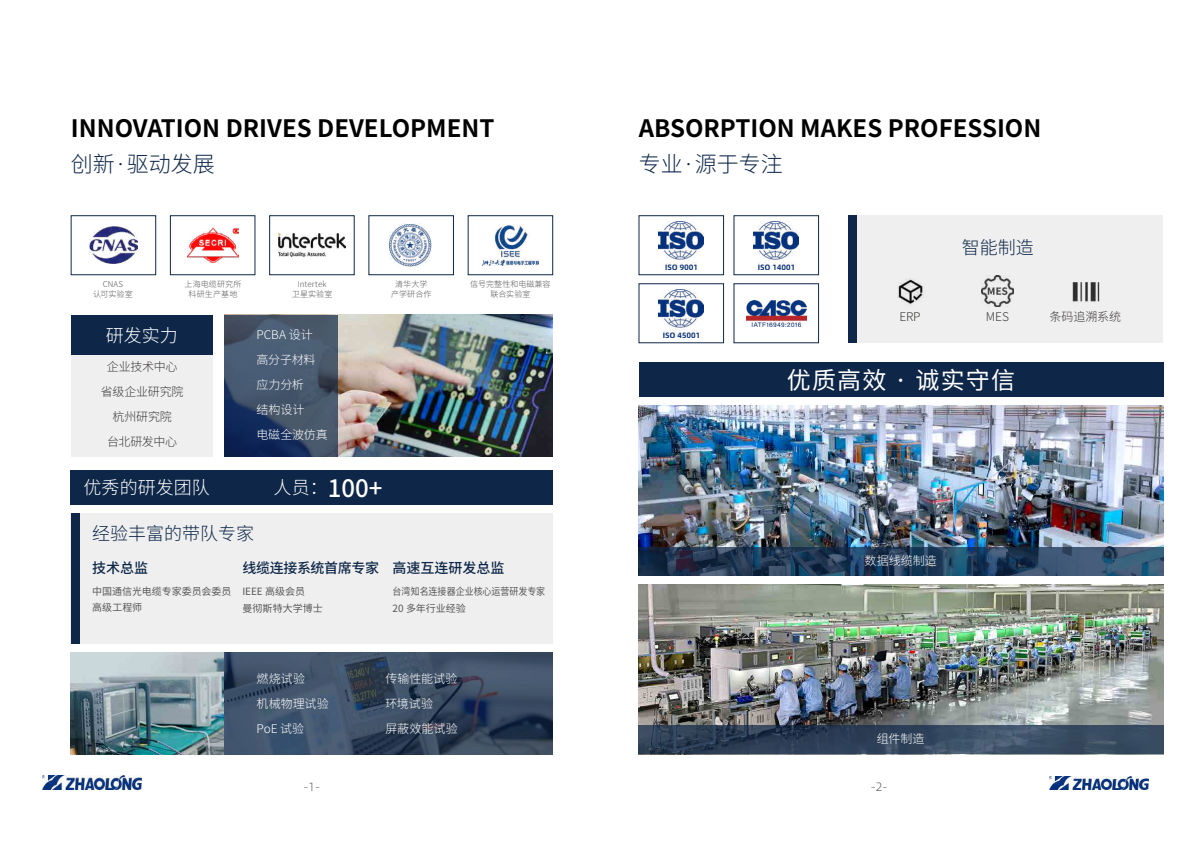
<style>
.page{position:relative;width:1191px;height:842px;background:#fff}
.page>*{position:absolute;margin:0;border:0;box-sizing:border-box;transform-origin:0 0}
.t1{font:700 24px "Source Han Sans CN";color:#000}
.t2{font:24px "Source Han Sans CN";letter-spacing:.05em;color:#fff}
.t3{font:500 24px "Source Han Sans CN";color:#fff}
.t4{font:300 22px "Source Han Sans CN";color:#0e2748}
.t5{font:300 18px "Source Han Sans CN";color:#0e2748}
.t6{font:300 18px "Source Han Sans CN";color:#fff}
.t7{font:500 14px "Source Han Sans CN";color:#0e2748}
.t8{font:500 14px "Source Han Sans CN";letter-spacing:-.025em;color:#0e2748}
.t9{font:300 12px/25px "Source Han Sans CN";color:#fff}
.t10{font:300 12px/25px "Source Han Sans CN";letter-spacing:-.015em;color:#3e3a39;text-align:center}
.t11{font:12px "Alibaba Pu Hui Ti L";color:#3e3a39}
.t12{font:10px/16px "Source Han Sans CN";color:#595757}
.t13{font:10px/17px "Source Han Sans CN";color:#595757;scale:.9 1}
.t14{font:300 8px/10px "Source Han Sans CN";letter-spacing:.01em;color:#595757;text-align:center}
.s1{font-weight:300;font-size:18px}
</style>
<div class="page">
<img style="left:43px;top:776px;width:99px;height:13px">
<img style="left:1049px;top:776px;width:99px;height:14px">
<img style="left:337px;top:315px;width:216px;height:141px">
<img style="left:89px;top:227px;width:49px;height:37px">
<div style="left:71px;top:215px;width:85px;height:60px;border:1px solid #0e2748"></div>
<img style="left:279px;top:234px;width:66px;height:23px">
<div style="left:269px;top:215px;width:85px;height:60px;border:1px solid #0e2748"></div>
<img style="left:187px;top:227px;width:51px;height:36px">
<div style="left:170px;top:215px;width:85px;height:60px;border:1px solid #0e2748"></div>
<img style="left:390px;top:224px;width:42px;height:42px">
<div style="left:369px;top:215px;width:85px;height:60px;border:1px solid #0e2748"></div>
<img style="left:482px;top:225px;width:56px;height:40px">
<div style="left:468px;top:215px;width:85px;height:60px;border:1px solid #0e2748"></div>
<div style="left:71px;top:513px;width:482px;height:130px;background:#efefef"></div>
<div style="left:71px;top:471px;width:482px;height:34px;background:#0e2748"></div>
<svg style="left:224px;top:315px;width:113px;height:141px;background:#3c4e68"></svg>
<div style="left:71px;top:315px;width:142px;height:141px;background:#efefef"></div>
<div style="left:71px;top:315px;width:142px;height:39px;background:#0e2748"></div>
<div style="left:71px;top:513px;width:8px;height:130px;background:#0e2748"></div>
<img style="left:71px;top:652px;width:153px;height:102px">
<svg style="left:224px;top:652px;width:329px;height:102px;background:#3a4b62"></svg>
<img style="left:638px;top:405px;width:525px;height:142px">
<img style="left:638px;top:584px;width:525px;height:142px">
<svg style="left:638px;top:726px;width:525px;height:28px;background:#33455c"></svg>
<svg style="left:638px;top:547px;width:525px;height:28px;background:#26405d"></svg>
<img style="left:658px;top:221px;width:46px;height:48px">
<div style="left:639px;top:215px;width:85px;height:60px;border:1px solid #0e2748"></div>
<img style="left:658px;top:289px;width:46px;height:48px">
<div style="left:639px;top:283px;width:85px;height:60px;border:1px solid #0e2748"></div>
<img style="left:753px;top:221px;width:46px;height:48px">
<div style="left:733px;top:215px;width:86px;height:60px;border:1px solid #0e2748"></div>
<img style="left:746px;top:300px;width:60px;height:26px">
<div style="left:733px;top:283px;width:86px;height:60px;border:1px solid #0e2748"></div>
<div style="left:848px;top:215px;width:315px;height:128px;background:#efefef"></div>
<div style="left:848px;top:215px;width:8px;height:128px;background:#0e2748"></div>
<img style="left:981px;top:276px;width:32px;height:31px">
<img style="left:1072px;top:282px;width:28px;height:20px">
<img style="left:897px;top:278px;width:27px;height:27px">
<div style="left:639px;top:363px;width:524px;height:34px;background:#0e2748"></div>
<h1 class="t1" style="left:71px;top:115px;width:425px">INNOVATION DRIVES DEVELOPMENT</h1>
<h2 class="t4" style="left:71px;top:151px;width:145px">创新·驱动发展</h2>
<p class="t14" style="left:93px;top:279px;width:41px">CNAS<br>认可实验室</p>
<p class="t14" style="left:292px;top:279px;width:42px">Intertek<br>卫星实验室</p>
<p class="t14" style="left:391px;top:279px;width:42px">清华大学产学研合作</p>
<p class="t14" style="left:470px;top:279px;width:82px">信号完整性和电磁兼容联合实验室</p>
<p class="t14" style="left:185px;top:279px;width:58px">上海电缆研究所科研生产基地</p>
<h3 class="t6" style="left:106px;top:325px;width:73px">研发实力</h3>
<p class="t10" style="left:101px;top:354px;width:84px">企业技术中心省级企业研究院杭州研究院<br>台北研发中心</p>
<p class="t9" style="left:256px;top:322px;width:73px">PCBA 设计高分子材料应力分析<br>结构设计<br>电磁全波仿真</p>
<h3 class="t6" style="left:84px;top:478px;width:128px">优秀的研发团队</h3>
<h1 class="t3" style="left:274px;top:474px;width:110px"><span class="s1">人员：</span>100+</h1>
<h3 class="t5" style="left:92px;top:523px;width:164px">经验丰富的带队专家</h3>
<p class="t7" style="left:92px;top:560px;width:58px">技术总监</p>
<p class="t12" style="left:92px;top:584px;width:141px">中国通信光电缆专家委员会委员高级工程师</p>
<p class="t8" style="left:242px;top:560px;width:138px">线缆连接系统首席专家</p>
<p class="t12" style="left:242px;top:583px;width:82px;line-height:17px">IEEE 高级会员<br>曼彻斯特大学博士</p>
<p class="t7" style="left:392px;top:560px;width:113px">高速互连研发总监</p>
<p class="t13" style="left:392px;top:583px;width:171px">台湾知名连接器企业核心运营研发专家<br>20 多年行业经验</p>
<p class="t9" style="left:256px;top:666px;width:74px">燃烧试验<br>机械物理试验<br>PoE 试验</p>
<p class="t9" style="left:385px;top:666px;width:74px">传输性能试验环境试验<br>屏蔽效能试验</p>
<h1 class="t1" style="left:639px;top:115px;width:404px">ABSORPTION MAKES PROFESSION</h1>
<h2 class="t4" style="left:639px;top:151px;width:145px">专业·源于专注</h2>
<h3 class="t5" style="left:961px;top:237px;width:73px">智能制造</h3>
<p class="t10" style="left:899px;top:304px;width:23px">ERP</p>
<p class="t10" style="left:986px;top:304px;width:25px">MES</p>
<p class="t10" style="left:1049px;top:304px;width:73px">条码追溯系统</p>
<h1 class="t2" style="left:787px;top:367px;width:230px">优质高效 · 诚实守信</h1>
<p class="t9" style="left:864px;top:548px;width:74px">数据线缆制造</p>
<p class="t9" style="left:877px;top:727px;width:49px">组件制造</p>
<p class="t11" style="left:304px;top:778px;width:18px">-1-</p>
<p class="t11" style="left:870px;top:777px;width:18px">-2-</p>
</div>
